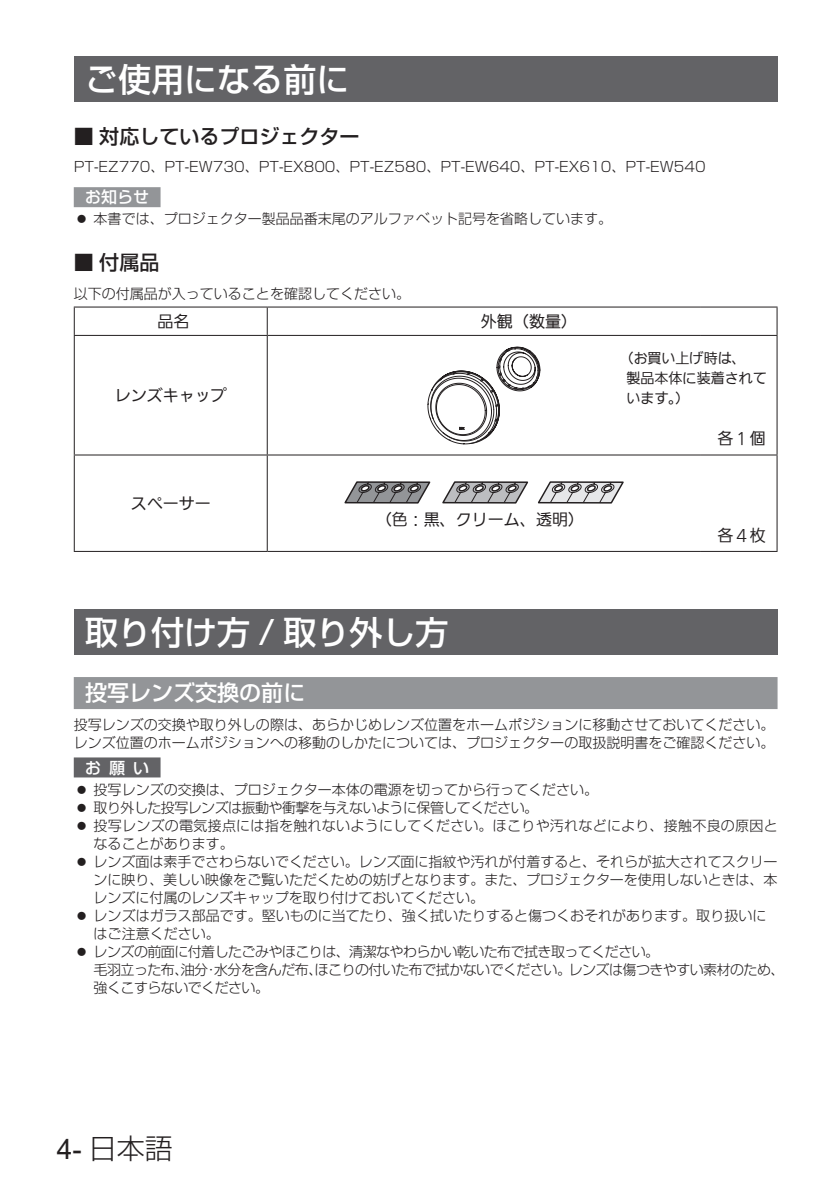
<style>
.page{position:relative;width:840px;height:1191px;background:#fff}
.page>*{position:absolute;margin:0;border:0;box-sizing:border-box;transform-origin:0 0}
.t1{font:500 33px "Shin Go Pro";color:#fff}
.t2{font:300 28px "Shin Go Pro";color:#231f20}
.t3{font:500 22px "Shin Go Pro";color:#fff}
.t4{font:500 20px "Shin Go Pro";color:#231f20}
.t5{font:16px "PUD Go Dp Rt";color:#231f20}
.t6{font:500 16px "Shin Go Pro";color:#fff}
.t7{font:300 14px/18px "Shin Go Pro";color:#231f20}
.t8{font:14px/20px "PUD Go Dp Rt";color:#231f20}
.s1{font-family:"Arial";font-weight:400}
</style>
<div class="page">
<div style="left:74px;top:677px;width:703px;height:32px;background:#939598"></div>
<div style="left:74px;top:757px;width:86px;height:20px;background:#636366"></div>
<div style="left:74px;top:609px;width:703px;height:46px;background:#636366"></div>
<div style="left:74px;top:187px;width:86px;height:20px;background:#939598"></div>
<svg style="left:74px;top:307px;width:1px;height:28px"></svg>
<hr style="left:74px;top:306px;width:193px;height:1px;background:#231f20">
<hr style="left:267px;top:306px;width:433px;height:1px;background:#231f20">
<hr style="left:700px;top:306px;width:77px;height:1px;background:#231f20">
<svg style="left:266px;top:307px;width:1px;height:28px"></svg>
<svg style="left:776px;top:307px;width:1px;height:28px"></svg>
<hr style="left:74px;top:336px;width:1px;height:118px;background:#231f20">
<hr style="left:74px;top:335px;width:193px;height:1px;background:#231f20">
<hr style="left:267px;top:335px;width:433px;height:1px;background:#231f20">
<hr style="left:266px;top:336px;width:1px;height:118px;background:#231f20">
<hr style="left:776px;top:336px;width:1px;height:118px;background:#231f20">
<hr style="left:700px;top:335px;width:77px;height:1px;background:#231f20">
<hr style="left:74px;top:455px;width:1px;height:96px;background:#231f20">
<hr style="left:74px;top:454px;width:193px;height:1px;background:#231f20">
<hr style="left:267px;top:454px;width:433px;height:1px;background:#231f20">
<hr style="left:74px;top:551px;width:193px;height:1px;background:#231f20">
<hr style="left:267px;top:551px;width:433px;height:1px;background:#231f20">
<hr style="left:266px;top:455px;width:1px;height:96px;background:#231f20">
<hr style="left:776px;top:455px;width:1px;height:96px;background:#231f20">
<hr style="left:700px;top:454px;width:77px;height:1px;background:#231f20">
<hr style="left:700px;top:551px;width:77px;height:1px;background:#231f20">
<svg style="left:427px;top:347px;width:113px;height:97px"></svg>
<svg style="left:442px;top:481px;width:87px;height:23px"></svg>
<svg style="left:344px;top:481px;width:87px;height:23px"></svg>
<svg style="left:538px;top:481px;width:86px;height:23px;background:#b1b1b2"></svg>
<div style="left:74px;top:57px;width:703px;height:45px;background:#636366"></div>
<p class="t1" style="left:85px;top:52px;width:265px">ご使用になる前に</p>
<p class="t4" style="left:74px;top:119px;width:287px">■ 対応しているプロジェクター</p>
<p class="t7" style="left:74px;top:156px;width:633px">PT-EZ770、PT-EW730、PT-EX800、PT-EZ580、PT-EW640、PT-EX610、PT-EW540</p>
<p class="t6" style="left:85px;top:184px;width:65px">お知らせ</p>
<p class="t7" style="left:94px;top:208px;width:520px">本書では、プロジェクター製品品番末尾のアルファベット記号を省略しています。</p>
<p class="t4" style="left:74px;top:246px;width:87px">■ 付属品</p>
<p class="t7" style="left:74px;top:283px;width:338px">以下の付属品が入っていることを確認してください。</p>
<p class="t5" style="left:157px;top:313px;width:33px">品名</p>
<p class="t5" style="left:480px;top:313px;width:97px">外観（数量）</p>
<p class="t5" style="left:115px;top:387px;width:113px">レンズキャップ</p>
<p class="t5" style="left:131px;top:495px;width:81px">スペーサー</p>
<p class="t5" style="left:375px;top:511px;width:209px">（色：黒、クリーム、透明）</p>
<p class="t1" style="left:85px;top:605px;width:364px">取り付け方 / 取り外し方</p>
<p class="t8" style="left:626px;top:349px;width:141px;text-indent:-7px">（お買い上げ時は、<br>製品本体に装着されています。）</p>
<p class="t5" style="left:717px;top:430px;width:49px">各１個</p>
<p class="t5" style="left:717px;top:527px;width:49px">各４枚</p>
<p class="t3" style="left:85px;top:674px;width:221px">投写レンズ交換の前に</p>
<p class="t7" style="left:74px;top:714px;width:702px">投写レンズの交換や取り外しの際は、あらかじめレンズ位置をホームポジションに移動させておいてください。レンズ位置のホームポジションへの移動のしかたについては、プロジェクターの取扱説明書をご確認ください。</p>
<p class="t6" style="left:85px;top:754px;width:65px">お願い</p>
<p class="t7" style="left:93px;top:778px;width:692px">投写レンズの交換は、プロジェクター本体の電源を切ってから行ってください。<br>取り外した投写レンズは振動や衝撃を与えないように保管してください。<br>投写レンズの電気接点には指を触れないようにしてください。ほこりや汚れなどにより、接触不良の原因となることがあります。<br>レンズ面は素手でさわらないでください。レンズ面に指紋や汚れが付着すると、それらが拡大されてスクリーンに映り、美しい映像をご覧いただくための妨げとなります。また、プロジェクターを使用しないときは、本レンズに付属のレンズキャップを取り付けておいてください。<br>レンズはガラス部品です。堅いものに当てたり、強く拭いたりすると傷つくおそれがあります。取り扱いに<br>はご注意ください。<br>レンズの前面に付着したごみやほこりは、清潔なやわらかい乾いた布で拭き取ってください。<br>毛羽立った布、油分・水分を含んだ布、ほこりの付いた布で拭かないでください。レンズは傷つきやすい素材のため、強くこすらないでください。</p>
<p class="t2" style="left:57px;top:1125px;width:117px"><span class="s1">4-</span> 日本語</p>
</div>
